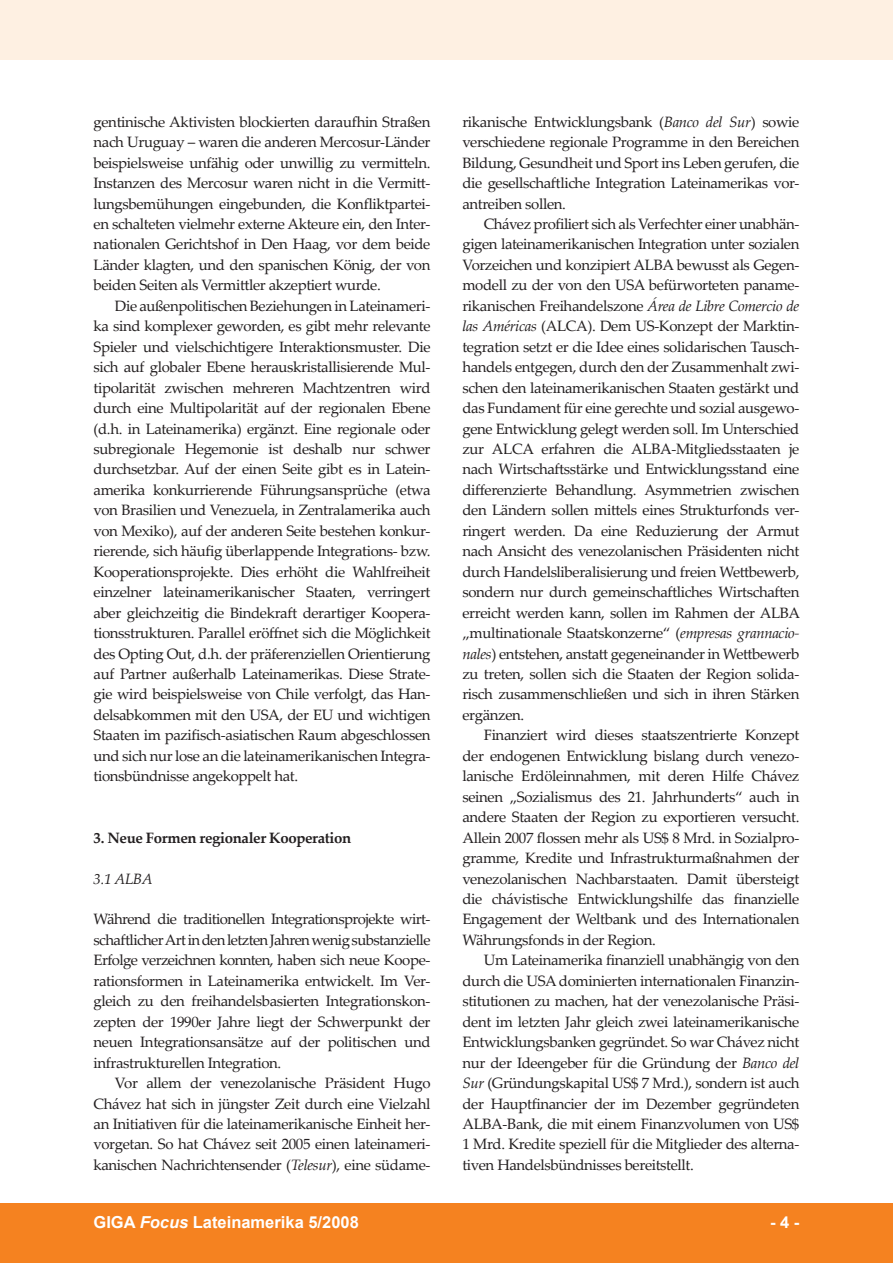
<style>
.page{position:relative;width:893px;height:1263px;background:#fff}
.page>*{position:absolute;margin:0;border:0;box-sizing:border-box;transform-origin:0 0}
.t1{font:700 16.5px "Arial";color:#fff}
.foc__text_fliesstext{font:15px/20.4px "Palatino Linotype";letter-spacing:-.025em;color:#231f20;text-align:justify}
.foc__text_1__absatz{font:15px/20.4px "Palatino Linotype";letter-spacing:-.025em;color:#231f20;text-align:justify}
.foc__text_ueberschri{font:700 15px "Palatino Linotype";letter-spacing:-.025em;color:#231f20}
.foc__text_ueberschri-2{font:italic 15px "Palatino Linotype";color:#231f20}
.s1{font-style:italic}
</style>
<div class="page">
<div style="left:0;top:1203px;width:893px;height:60px;background:#f58220"></div>
<div style="left:0;top:0;width:893px;height:60px;background:#fef0e2"></div>
<p class="foc__text_fliesstext" style="left:94px;top:111px;width:338px">gentinische Aktivisten blockierten daraufhin Straßen nach Uruguay – waren die anderen Mercosur-Länder beispielsweise unfähig oder unwillig zu vermitteln.<br>Instanzen des Mercosur waren nicht in die Vermitt&shy;lungsbemühungen eingebunden, die Konfliktpartei&shy;en schalteten vielmehr externe Akteure ein, den Inter&shy;nationalen Gerichtshof in Den Haag, vor dem beide Länder klagten, und den spanischen König, der von beiden Seiten als Vermittler akzeptiert wurde.</p>
<p class="foc__text_fliesstext" style="left:94px;top:295px;width:339px;text-indent:21px">Die außenpolitischen Beziehungen in Lateinameri&shy;ka sind komplexer geworden, es gibt mehr relevante Spieler und vielschichtigere Interaktionsmuster. Die sich auf globaler Ebene herauskristallisierende Mul&shy;tipolarität zwischen mehreren Machtzentren wird durch eine Multipolarität auf der regionalen Ebene (d.h. in Lateinamerika) ergänzt. Eine regionale oder subregionale Hegemonie ist deshalb nur schwer durchsetzbar. Auf der einen Seite gibt es in Latein&shy;amerika konkurrierende Führungsansprüche (etwa von Brasilien und Venezuela, in Zentralamerika auch von Mexiko), auf der anderen Seite bestehen konkur&shy;rierende, sich häufig überlappende Integrations- bzw.<br>Kooperationsprojekte. Dies erhöht die Wahlfreiheit einzelner lateinamerikanischer Staaten, verringert aber gleichzeitig die Bindekraft derartiger Koopera&shy;tionsstrukturen. Parallel eröffnet sich die Möglichkeit des Opting Out, d.h. der präferenziellen Orientierung auf Partner außerhalb Lateinamerikas. Diese Strate&shy;gie wird beispielsweise von Chile verfolgt, das Han&shy;delsabkommen mit den USA, der EU und wichtigen Staaten im pazifisch-asiatischen Raum abgeschlossen und sich nur lose an die lateinamerikanischen Integra&shy;tionsbündnisse angekoppelt hat.</p>
<p class="foc__text_ueberschri" style="left:94px;top:827px;width:259px">3. Neue Formen regionaler Kooperation</p>
<p class="foc__text_ueberschri-2" style="left:94px;top:868px;width:61px">3.1 ALBA</p>
<p class="foc__text_1__absatz" style="left:94px;top:908px;width:338px">Während die traditionellen Integrationsprojekte wirt&shy;schaftlicher Art in den letzten Jahren wenig substanzielle Erfolge verzeichnen konnten, haben sich neue Koope&shy;rationsformen in Lateinamerika entwickelt. Im Ver&shy;gleich zu den freihandelsbasierten Integrationskon&shy;zepten der 1990er Jahre liegt der Schwerpunkt der neuen Integrationsansätze auf der politischen und infrastrukturellen Integration.</p>
<p class="foc__text_fliesstext" style="left:94px;top:1072px;width:338px;text-indent:21px">Vor allem der venezolanische Präsident Hugo Chávez hat sich in jüngster Zeit durch eine Vielzahl an Initiativen für die lateinamerikanische Einheit her&shy;vorgetan. So hat Chávez seit 2005 einen lateinameri&shy;kanischen Nachrichtensender (<span class="s1">Telesur</span>), eine südame-</p>
<p class="foc__text_fliesstext" style="left:462px;top:111px;width:338px">rikanische Entwicklungsbank (<span class="s1">Banco del Sur</span>) sowie verschiedene regionale Programme in den Bereichen Bildung, Gesundheit und Sport ins Leben gerufen, die die gesellschaftliche Integration Lateinamerikas vor&shy;antreiben sollen.</p>
<p class="foc__text_fliesstext" style="left:462px;top:213px;width:339px;text-indent:21px">Chávez profiliert sich als Verfechter einer unabhän&shy;gigen lateinamerikanischen Integration unter sozialen Vorzeichen und konzipiert ALBA bewusst als Gegen&shy;modell zu der von den USA befürworteten paname&shy;rikanischen Freihandelszone <span class="s1">Área de Libre Comercio de las Américas</span> (ALCA). Dem US-Konzept der Marktin&shy;tegration setzt er die Idee eines solidarischen Tausch&shy;handels entgegen, durch den der Zusammenhalt zwi&shy;schen den lateinamerikanischen Staaten gestärkt und das Fundament für eine gerechte und sozial ausgewo&shy;gene Entwicklung gelegt werden soll. Im Unterschied zur ALCA erfahren die ALBA-Mitgliedsstaaten je nach Wirtschaftsstärke und Entwicklungsstand eine differenzierte Behandlung. Asymmetrien zwischen den Ländern sollen mittels eines Strukturfonds ver&shy;ringert werden. Da eine Reduzierung der Armut nach Ansicht des venezolanischen Präsidenten nicht durch Handelsliberalisierung und freien Wettbewerb, sondern nur durch gemeinschaftliches Wirtschaften erreicht werden kann, sollen im Rahmen der ALBA „multinationale Staatskonzerne“ (<span class="s1">empresas grannacio&shy;nales</span>) entstehen, anstatt gegeneinander in Wettbewerb zu treten, sollen sich die Staaten der Region solida&shy;risch zusammenschließen und sich in ihren Stärken ergänzen.</p>
<p class="foc__text_fliesstext" style="left:462px;top:724px;width:339px;text-indent:21px">Finanziert wird dieses staatszentrierte Konzept der endogenen Entwicklung bislang durch venezo&shy;lanische Erdöleinnahmen, mit deren Hilfe Chávez seinen „Sozialismus des 21. Jahrhunderts“ auch in andere Staaten der Region zu exportieren versucht.<br>Allein 2007 flossen mehr als US$ 8 Mrd. in Sozialpro&shy;gramme, Kredite und Infrastrukturmaßnahmen der venezolanischen Nachbarstaaten. Damit übersteigt die chávistische Entwicklungshilfe das finanzielle Engagement der Weltbank und des Internationalen Währungsfonds in der Region.</p>
<p class="foc__text_fliesstext" style="left:462px;top:949px;width:338px;text-indent:21px">Um Lateinamerika finanziell unabhängig von den durch die USA dominierten internationalen Finanzin&shy;stitutionen zu machen, hat der venezolanische Präsi&shy;dent im letzten Jahr gleich zwei lateinamerikanische Entwicklungsbanken gegründet. So war Chávez nicht nur der Ideengeber für die Gründung der <span class="s1">Banco del Sur</span> (Gründungskapital US$ 7 Mrd.), sondern ist auch der Hauptfinancier der im Dezember gegründeten ALBA-Bank, die mit einem Finanzvolumen von US$ 1 Mrd. Kredite speziell für die Mitglieder des alterna&shy;tiven Handelsbündnisses bereitstellt.</p>
<p class="t1" style="left:94px;top:1211px;width:267px">GIGA <span class="s1">Focus</span> Lateinamerika 5/2008</p>
<p class="t1" style="left:770px;top:1211px;width:31px">- -</p>
</div>
